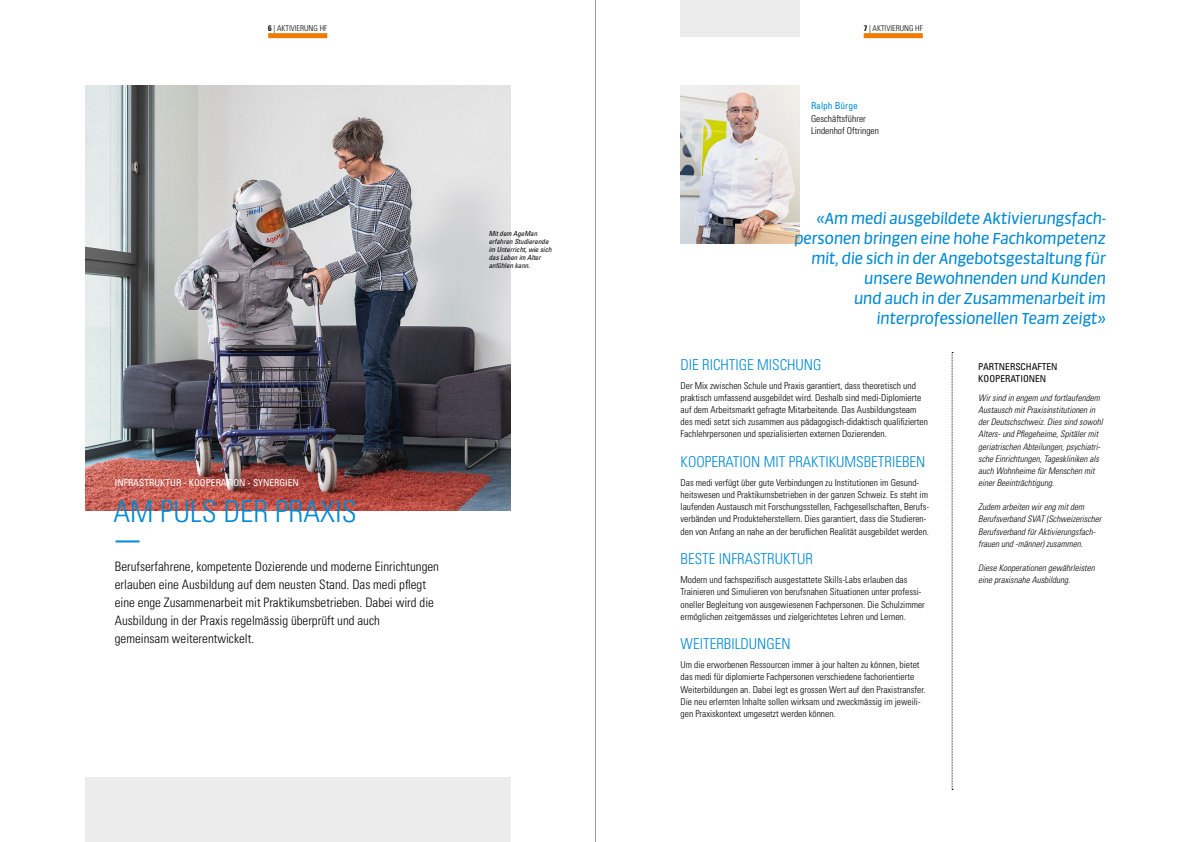
<style>
.page{position:relative;width:1191px;height:842px;background:#fff}
.page>*{position:absolute;margin:0;border:0;box-sizing:border-box;transform-origin:0 0}
.t1{font:300 condensed 30px "Univers";color:#008ad2}
.t2{font:italic 15px/20px "Sanuk Round";color:#008ad2;text-align:right}
.t3{font:300 condensed 15px "Univers";color:#008ad2}
.t4{font:300 condensed 13px/18px "Univers";color:#000}
.t5{font:300 condensed 9.5px/12.2px "Univers";color:#000}
.t6{font:condensed 9.5px "Univers";color:#fff}
.t7{font:condensed 9.5px/12.2px "Univers";color:#000}
.t8{font:condensed 9.5px "Univers";color:#008ad2}
.t9{font:italic 300 condensed 9px/12.1px "Univers";color:#000}
.t10{font:300 condensed 8px "Univers";color:#000}
.t11{font:italic condensed 7px/8px "Univers";color:#000}
.s1{font-weight:700}
</style>
<div class="page">
<div style="left:268px;top:33px;width:59px;height:5px;background:#ef7c00"></div>
<div style="left:863px;top:33px;width:59px;height:5px;background:#ef7c00"></div>
<img style="left:680px;top:85px;width:119px;height:158px">
<img style="left:85px;top:85px;width:425px;height:425px">
<hr style="left:116px;top:540px;width:24px;height:2px;background:#008ad2">
<div style="left:85px;top:778px;width:425px;height:64px;background:#ececec"></div>
<div style="left:680px;top:0;width:119px;height:36px;background:#ececec"></div>
<svg style="left:951px;top:352px;width:2px;height:438px"></svg>
<hr style="left:595px;top:0;width:1px;height:842px;background:#9c9c9d">
<p class="t10" style="left:268px;top:23px;width:61px"><span class="s1">6</span> | AKTIVIERUNG HF</p>
<p class="t10" style="left:863px;top:23px;width:61px"><span class="s1">7</span> | AKTIVIERUNG HF</p>
<p class="t11" style="left:489px;top:230px;width:64px">Mit dem AgeMan erfahren Studierende im Unterricht, wie sich das Leben im Alter anfühlen kann.</p>
<p class="t6" style="left:115px;top:477px;width:186px">INFRASTRUKTUR - KOOPERATION - SYNERGIEN</p>
<h1 class="t1" style="left:113px;top:494px;width:245px">AM PULS DER PRAXIS</h1>
<p class="t4" style="left:115px;top:558px;width:326px">Berufserfahrene, kompetente Dozierende und moderne Einrichtungen erlauben eine Ausbildung auf dem neusten Stand. Das medi pflegt eine enge Zusammenarbeit mit Praktikumsbetrieben. Dabei wird die Ausbildung in der Praxis regelmässig überprüft und auch<br>gemeinsam weiterentwickelt.</p>
<p class="t8" style="left:811px;top:100px;width:48px">Ralph Bürge</p>
<p class="t5" style="left:811px;top:112px;width:70px">Geschäftsführer<br>Lindenhof Oftringen</p>
<h2 class="t2" style="left:794px;top:208px;width:313px">«Am medi ausgebildete Aktivierungsfach&shy;personen bringen eine hohe Fachkompetenz mit, die sich in der Angebotsgestaltung für unsere Bewohnenden und Kunden<br>und auch in der Zusammenarbeit im interprofessionellen Team zeigt»</h2>
<h2 class="t3" style="left:680px;top:355px;width:142px">DIE RICHTIGE MISCHUNG</h2>
<p class="t5" style="left:680px;top:379px;width:249px">Der Mix zwischen Schule und Praxis garantiert, dass theoretisch und praktisch umfassend ausgebildet wird. Deshalb sind medi-Diplomierte auf dem Arbeitsmarkt gefragte Mitarbeitende. Das Ausbildungsteam des medi setzt sich zusammen aus pädagogisch-didaktisch qualifizierten Fachlehrpersonen und spezialisierten externen Dozierenden.</p>
<h2 class="t3" style="left:680px;top:452px;width:246px">KOOPERATION MIT PRAKTIKUMSBETRIEBEN</h2>
<p class="t5" style="left:680px;top:477px;width:250px">Das medi verfügt über gute Verbindungen zu Institutionen im Gesund&shy;heitswesen und Praktikumsbetrieben in der ganzen Schweiz. Es steht im laufenden Austausch mit Forschungsstellen, Fachgesellschaften, Berufs&shy;verbänden und Produkteherstellern. Dies garantiert, dass die Studieren&shy;den von Anfang an nahe an der beruflichen Realität ausgebildet werden.</p>
<h2 class="t3" style="left:680px;top:550px;width:134px">BESTE INFRASTRUKTUR</h2>
<p class="t5" style="left:680px;top:574px;width:246px">Modern und fachspezifisch ausgestattete Skills-Labs erlauben das Trainieren und Simulieren von berufsnahen Situationen unter professi&shy;oneller Begleitung von ausgewiesenen Fachpersonen. Die Schulzimmer ermöglichen zeitgemässes und zielgerichtetes Lehren und Lernen.</p>
<h2 class="t3" style="left:680px;top:635px;width:111px">WEITERBILDUNGEN</h2>
<p class="t5" style="left:680px;top:659px;width:246px">Um die erworbenen Ressourcen immer à jour halten zu können, bietet das medi für diplomierte Fachpersonen verschiedene fachorientierte Weiterbildungen an. Dabei legt es grossen Wert auf den Praxistransfer.<br>Die neu erlernten Inhalte sollen wirksam und zweckmässig im jeweili&shy;gen Praxiskontext umgesetzt werden können.</p>
<p class="t7" style="left:978px;top:360px;width:81px">PARTNERSCHAFTEN<br>KOOPERATIONEN</p>
<p class="t9" style="left:978px;top:392px;width:126px">Wir sind in engem und fortlaufendem Austausch mit Praxisinstitutionen in der Deutschschweiz. Dies sind sowohl Alters- und Pflegeheime, Spitäler mit geriatrischen Abteilungen, psychiatri&shy;sche Einrichtungen, Tageskliniken als auch Wohnheime für Menschen mit einer Beeinträchtigung.</p>
<p class="t9" style="left:978px;top:501px;width:124px">Zudem arbeiten wir eng mit dem Berufsverband SVAT (Schweizerischer Berufsverband für Aktivierungsfach&shy;frauen und -männer) zusammen.</p>
<p class="t9" style="left:978px;top:562px;width:118px">Diese Kooperationen gewährleisten eine praxisnahe Ausbildung.</p>
</div>
